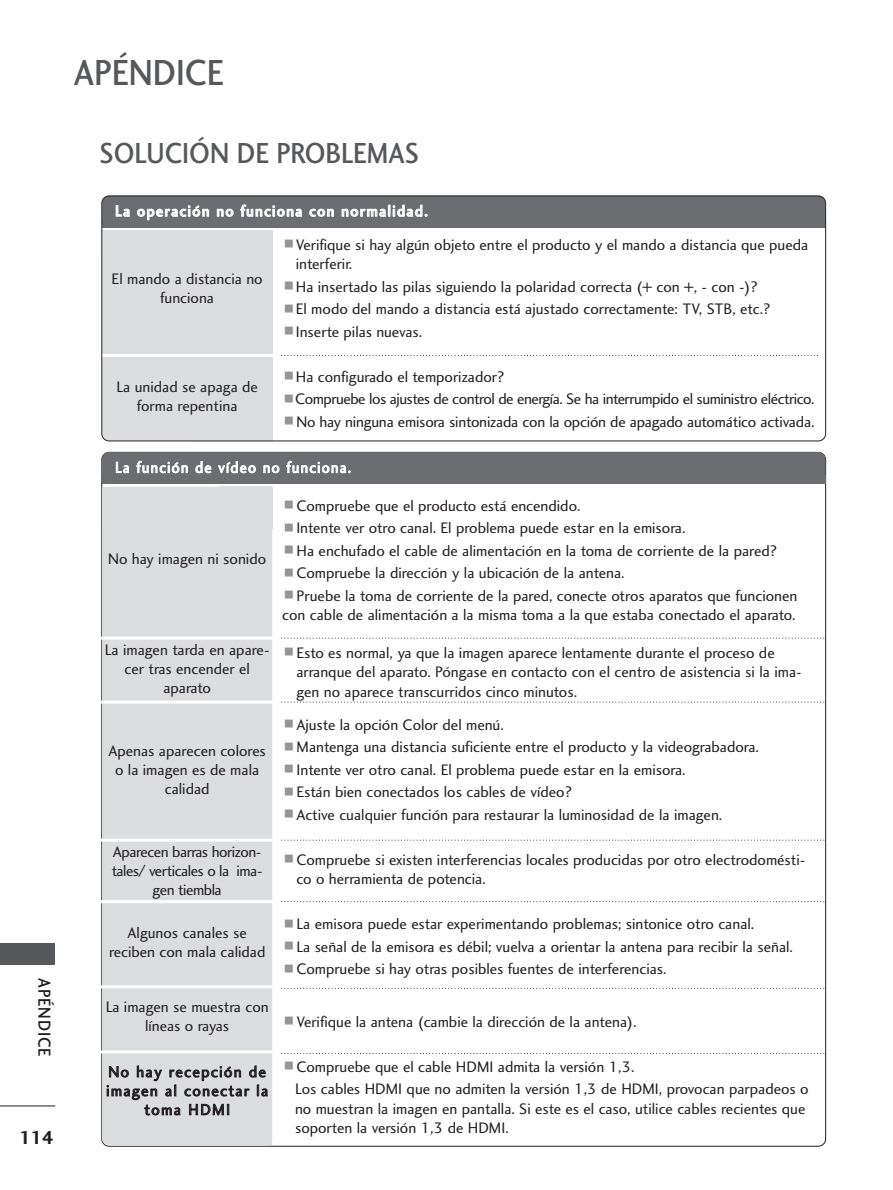
<style>
.page{position:relative;width:893px;height:1190px;background:#fff}
.page>*{position:absolute;margin:0;border:0;box-sizing:border-box;transform-origin:0 0}
.t1{font:37.5px "Charlotte Sans Medium Plain";color:#57585a;scale:.9 1}
.t2{font:30px "Charlotte Sans Medium Plain";color:#57585a;scale:.9 1}
.t3{font:19.5px "Charlotte Sans Bold Plain";color:#231f20}
.t4{font:18px "Charlotte Sans Medium Plain";letter-spacing:.06em;color:#231f20;scale:.9 1}
.t5{font:15.75px/22.5px "Charlotte Sans Book Plain";color:#231f20}
.t6{font:15.75px/18.9px "Charlotte Sans Book Plain";letter-spacing:-.03em;color:#231f20;text-align:center}
.t7{font:15.75px/18.9px "Charlotte Sans Book Plain";letter-spacing:.085em;color:#231f20;text-align:center}
.t8{font:15.75px "Charlotte Sans Medium Plain";letter-spacing:.085em;color:#fff;scale:.95 1}
.t9{font:15.75px "Charlotte Sans Book Plain";letter-spacing:.085em;color:#fff;scale:.95 1}
.s1{font-family:"FZDING33";font-size:9px;color:#939598}
</style>
<div class="page">
<div style="left:0;top:943px;width:54px;height:21px;background:#57585a"></div>
<hr style="left:0;top:1105px;width:55px;height:1px;background:#231f20">
<div style="left:102px;top:487px;width:170px;height:658px;background:#dcdddf;border-radius:7px"></div>
<div style="left:102px;top:487px;width:170px;height:41px;background:#dcdddf"></div>
<div style="left:219px;top:487px;width:53px;height:657px;background:#dcdddf"></div>
<hr style="left:98px;top:636px;width:178px;height:3px;background:#fff">
<svg style="left:281px;top:638px;width:544px;height:1px"></svg>
<hr style="left:98px;top:700px;width:178px;height:3px;background:#fff">
<svg style="left:281px;top:701px;width:544px;height:1px"></svg>
<hr style="left:98px;top:900px;width:178px;height:3px;background:#fff">
<svg style="left:281px;top:901px;width:544px;height:1px"></svg>
<hr style="left:98px;top:985px;width:178px;height:3px;background:#fff">
<svg style="left:281px;top:988px;width:544px;height:1px"></svg>
<hr style="left:98px;top:1050px;width:178px;height:3px;background:#fff">
<svg style="left:281px;top:1053px;width:544px;height:1px"></svg>
<hr style="left:98px;top:838px;width:178px;height:3px;background:#fff">
<svg style="left:281px;top:839px;width:543px;height:1px"></svg>
<div style="left:102px;top:230px;width:170px;height:211px;background:#dcdddf;border-radius:7px"></div>
<div style="left:102px;top:230px;width:170px;height:29px;background:#dcdddf"></div>
<div style="left:193px;top:230px;width:79px;height:211px;background:#dcdddf"></div>
<div style="left:102px;top:196px;width:723px;height:31px;background:#6c6d70;border-radius:7px"></div>
<div style="left:102px;top:219px;width:723px;height:9px;background:#6c6d70"></div>
<svg style="left:281px;top:355px;width:537px;height:1px"></svg>
<hr style="left:102px;top:354px;width:170px;height:2px;background:#fff">
<div style="left:102px;top:452px;width:723px;height:32px;background:#6c6d70;border-radius:7px"></div>
<div style="left:102px;top:475px;width:723px;height:9px;background:#6c6d70"></div>
<div style="left:101px;top:196px;width:724px;height:245px;border:1px solid #231f20;border-radius:7px"></div>
<h1 class="t1" style="left:74px;top:58px;width:168px">APÉNDICE</h1>
<p class="t4" style="left:51px;top:977px;width:89px;rotate:90deg">APÉNDICE</p>
<p class="t3" style="left:19px;top:1129px;width:36px">114</p>
<h2 class="t2" style="left:99px;top:142px;width:357px">SOLUCIÓN DE PROBLEMAS</h2>
<p class="t8" style="left:115px;top:205px;width:331px">La operación no funciona con normalidad.</p>
<p class="t5" style="left:296px;top:236px;width:514px;line-height:19.5px;text-indent:-11px"><span class="s1">A</span> Verifique si hay algún objeto entre el producto y el mando a distancia que pueda interferir.</p>
<p class="t5" style="left:284px;top:277px;width:487px"><span class="s1">A</span> Ha insertado las pilas siguiendo la polaridad correcta (+ con +, - con -)?<br><span class="s1">A</span> El modo del mando a distancia está ajustado correctamente: TV, STB, etc.?<br><span class="s1">A</span> Inserte pilas nuevas.</p>
<p class="t5" style="left:284px;top:367px;width:531px"><span class="s1">A</span> Ha configurado el temporizador?<br><span class="s1">A</span> Compruebe los ajustes de control de energía. Se ha interrumpido el suministro eléctrico.<br><span class="s1">A</span> No hay ninguna emisora sintonizada con la opción de apagado automático activada.</p>
<p class="t9" style="left:115px;top:461px;width:250px">La función de vídeo no funciona.</p>
<p class="t5" style="left:112px;top:271px;width:153px;line-height:18.9px;text-align:center">El mando a distancia no funciona</p>
<p class="t5" style="left:116px;top:378px;width:143px;line-height:19.5px;text-align:center">La unidad se apaga de forma repentina</p>
<p class="t5" style="left:108px;top:549px;width:159px">No hay imagen ni sonido</p>
<p class="t5" style="left:105px;top:642px;width:166px;line-height:18.9px;text-align:center">La imagen tarda en apare&shy;cer tras encender el aparato</p>
<p class="t5" style="left:108px;top:742px;width:159px;line-height:18.9px;text-align:center">Apenas aparecen colores o la imagen es de mala calidad</p>
<p class="t6" style="left:112px;top:843px;width:152px">Aparecen barras horizon&shy;tales/ verticales o la ima&shy;gen tiembla</p>
<p class="t5" style="left:109px;top:925px;width:158px;line-height:18.9px;text-align:center">Algunos canales se reciben con mala calidad</p>
<p class="t5" style="left:106px;top:998px;width:164px;line-height:18.9px;text-align:center">La imagen se muestra con líneas o rayas</p>
<p class="t7" style="left:106px;top:1063px;width:163px">No hay recepción de imagen al conectar la toma HDMI</p>
<p class="t5" style="left:284px;top:496px;width:514px"><span class="s1">A</span> Compruebe que el producto está encendido.<br><span class="s1">A</span> Intente ver otro canal. El problema puede estar en la emisora.<br><span class="s1">A</span> Ha enchufado el cable de alimentación en la toma de corriente de la pared?<br><span class="s1">A</span> Compruebe la dirección y la ubicación de la antena.<br><span class="s1">A</span> Pruebe la toma de corriente de la pared, conecte otros aparatos que funcionen</p>
<p class="t5" style="left:282px;top:605px;width:515px">con cable de alimentación a la misma toma a la que estaba conectado el aparato.</p>
<p class="t5" style="left:296px;top:644px;width:507px;line-height:19.5px;text-indent:-12px"><span class="s1">A</span> Esto es normal, ya que la imagen aparece lentamente durante el proceso de arranque del aparato. Póngase en contacto con el centro de asistencia si la ima&shy;gen no aparece transcurridos cinco minutos.</p>
<p class="t5" style="left:284px;top:715px;width:476px"><span class="s1">A</span> Ajuste la opción Color del menú.<br><span class="s1">A</span> Mantenga una distancia suficiente entre el producto y la videograbadora.<br><span class="s1">A</span> Intente ver otro canal. El problema puede estar en la emisora.<br><span class="s1">A</span> Están bien conectados los cables de vídeo?<br><span class="s1">A</span> Active cualquier función para restaurar la luminosidad de la imagen.</p>
<p class="t5" style="left:296px;top:851px;width:510px;line-height:19.5px;text-indent:-12px"><span class="s1">A</span> Compruebe si existen interferencias locales producidas por otro electrodomésti&shy;co o herramienta de potencia.</p>
<p class="t5" style="left:284px;top:914px;width:510px"><span class="s1">A</span> La emisora puede estar experimentando problemas; sintonice otro canal.<br><span class="s1">A</span> La señal de la emisora es débil; vuelva a orientar la antena para recibir la señal.<br><span class="s1">A</span> Compruebe si hay otras posibles fuentes de interferencias.</p>
<p class="t5" style="left:284px;top:1011px;width:353px"><span class="s1">A</span> Verifique la antena (cambie la dirección de la antena).</p>
<p class="t5" style="left:295px;top:1056px;width:515px;text-indent:-10px"><span class="s1">A</span> Compruebe que el cable HDMI admita la versión 1,3.<br>Los cables HDMI que no admiten la versión 1,3 de HDMI, provocan parpadeos o</p>
<p class="t5" style="left:295px;top:1100px;width:512px;line-height:19.5px">no muestran la imagen en pantalla. Si este es el caso, utilice cables recientes que soporten la versión 1,3 de HDMI.</p>
</div>
